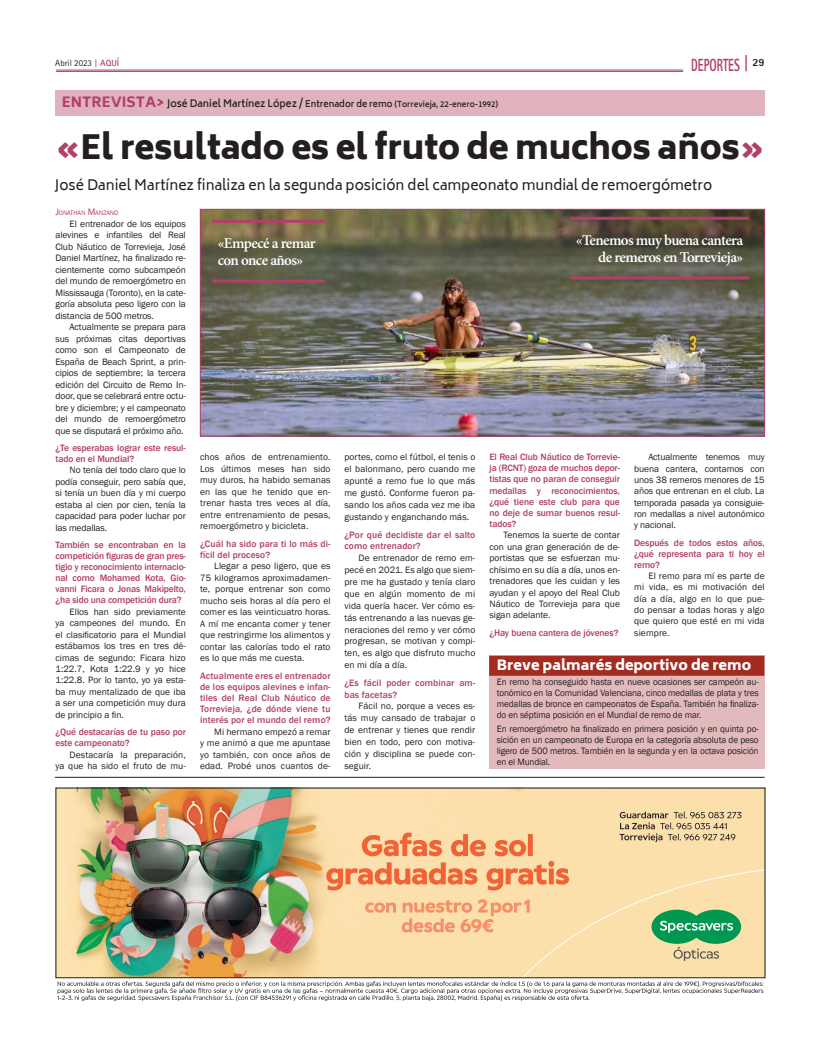
<style>
.page{position:relative;width:820px;height:1049px;background:#fff}
.page>*{position:absolute;margin:0;border:0;box-sizing:border-box;transform-origin:0 0}
.t1{font:900 33px "Biryani";letter-spacing:-.01em;color:#231f20}
.t2{font:800 17.6px "Rotis Sans Serif Std";color:#b23f6a;scale:.64 1}
.t3{font:600 15px/17px "Minion Pro";letter-spacing:-.04em;color:#fff}
.t4{font:14px "Biryani";color:#231f20}
.t5{font:900 14px "Biryani";color:#fff}
.t6{font:9.5px/11.5px "Franklin Gothic";color:#231f20;text-align:justify}
.t7{font:500 9.5px/11.1px "Franklin Gothic";letter-spacing:-.01em;color:#b23f6a;text-align:justify}
.t8{font:9.5px/11px "Franklin Gothic";color:#231f20;text-align:justify;scale:.96 1}
.t9{font:500 9.5px/11.6px "Franklin Gothic";letter-spacing:.01em;color:#b23f6a}
.t10{font:9px "Rotis Sans Serif Std";color:#231f20}
.t11{font:600 8px "Biryani";color:#231f20}
.t12{font:6.7px "Franklin Gothic";letter-spacing:-.015em;color:#b23f6a}
.s1{font-family:"Rotis Serif Std";font-weight:700;color:#b23f6a}
.s2{font-weight:700;color:#b23f6a}
.s3{font-size:18.2px}
.s4{font-weight:800;font-size:14px;color:#b23f6a}
.s5{font-size:10px}
.s6{font-size:9px}
.s7{color:#b23f6a}
.s8{font-size:9.5px}
</style>
<div class="page">
<img style="left:202px;top:211px;width:560px;height:224px">
<div style="left:200px;top:209px;width:564px;height:228px;border:1px solid #b23f6a"></div>
<hr style="left:212px;top:220px;width:112px;height:3px;background:#b23f6a">
<hr style="left:212px;top:279px;width:112px;height:3px;background:#b23f6a">
<hr style="left:570px;top:217px;width:178px;height:3px;background:#b23f6a">
<hr style="left:570px;top:276px;width:178px;height:3px;background:#b23f6a">
<hr style="left:56px;top:70px;width:626px;height:1px;background:#b23f6a">
<hr style="left:56px;top:71px;width:626px;height:1px;background:#b23f6a">
<hr style="left:55px;top:777px;width:709px;height:1px;background:#231f20">
<div style="left:55px;top:90px;width:709px;height:26px;background:#dfb2bd"></div>
<div style="left:489px;top:656px;width:275px;height:113px;background:#e3babc"></div>
<div style="left:489px;top:656px;width:275px;height:20px;background:#a32b20"></div>
<img style="left:58px;top:790px;width:704px;height:186px">
<div style="left:464px;top:866px;width:300px;height:113px;background:#fbe0ab"></div>
<svg style="left:365px;top:899px;width:164px;height:33px;background:#f9c898"></svg>
<svg style="left:326px;top:832px;width:242px;height:58px;background:#f8b887"></svg>
<div style="left:690px;top:910px;width:50px;height:34px;background:#009850;border-radius:50%"></div>
<div style="left:651px;top:910px;width:51px;height:34px;background:#009850;border-radius:50%"></div>
<svg style="left:660px;top:921px;width:72px;height:12px"></svg>
<svg style="left:673px;top:947px;width:45px;height:14px"></svg>
<svg style="left:619px;top:811px;width:122px;height:31px;background:#d3bc91"></svg>
<div style="left:56px;top:788px;width:708px;height:190px;border:1px solid #231f20"></div>
<svg style="left:57px;top:981px;width:707px;height:21px"></svg>
<p class="t10" style="left:55px;top:58px;width:65px">Abril 2023 <span class="s1">|</span> <span class="s2">AQUÍ</span></p>
<h2 class="t2" style="left:691px;top:54px;width:116px">DEPORTES <span class="s3">|</span> <sup>29</sup></h2>
<p class="t11" style="left:62px;top:100px;width:438px"><span class="s4">ENTREVISTA&gt;</span> <span class="s5">José Daniel Martínez López /</span> <span class="s6">Entrenador de remo</span> (Torrevieja, 22-enero-1992)</p>
<h1 class="t1" style="left:56px;top:128px;width:710px"><span class="s7">«</span>El resultado es el fruto de muchos años<span class="s7">»</span></h1>
<h3 class="t4" style="left:55px;top:177px;width:658px">José Daniel Martínez finaliza en la segunda posición del campeonato mundial de remoergómetro</h3>
<p class="t12" style="left:55px;top:209px;width:64px"><span class="s8">J</span>ONATHAN <span class="s8">M</span>ANZANO</p>
<p class="t6" style="left:55px;top:218px;width:132px;text-indent:14px">El entrenador de los equipos alevines e infantiles del Real Club Náutico de Torrevieja, José Daniel Martínez, ha finalizado re&shy;cientemente como subcampeón del mundo de remoergómetro en Mississauga (Toronto), en la cate&shy;goría absoluta peso ligero con la distancia de 500 metros.</p>
<p class="t6" style="left:55px;top:321px;width:132px;text-indent:14px">Actualmente se prepara para sus próximas citas deportivas como son el Campeonato de España de Beach Sprint, a prin&shy;cipios de septiembre; la tercera edición del Circuito de Remo In&shy;door, que se celebrará entre octu&shy;bre y diciembre; y el campeonato del mundo de remoergómetro que se disputará el próximo año.</p>
<p class="t7" style="left:55px;top:442px;width:132px">¿Te esperabas lograr este resul&shy;tado en el Mundial?</p>
<p class="t6" style="left:55px;top:465px;width:132px;text-indent:14px">No tenía del todo claro que lo podía conseguir, pero sabía que, si tenía un buen día y mi cuerpo estaba al cien por cien, tenía la capacidad para poder luchar por las medallas.</p>
<p class="t7" style="left:55px;top:539px;width:132px">También se encontraban en la competición figuras de gran pres&shy;tigio y reconocimiento internacio&shy;nal como Mohamed Kota, Gio&shy;vanni Ficara o Jonas Makipelto, ¿ha sido una competición dura?</p>
<p class="t6" style="left:55px;top:606px;width:132px;text-indent:14px">Ellos han sido previamente ya campeones del mundo. En el clasificatorio para el Mundial estábamos los tres en tres dé&shy;cimas de segundo: Ficara hizo 1:22.7, Kota 1:22.9 y yo hice 1:22.8. Por lo tanto, yo ya esta&shy;ba muy mentalizado de que iba a ser una competición muy dura de principio a fin.</p>
<p class="t7" style="left:55px;top:726px;width:132px">¿Qué destacarías de tu paso por este campeonato?</p>
<p class="t6" style="left:55px;top:749px;width:132px;text-align:right">Destacaría la preparación,<br>ya que ha sido el fruto de mu-</p>
<h3 class="t3" style="left:218px;top:236px;width:99px">«Empecé a remar con once años»</h3>
<h3 class="t3" style="left:575px;top:233px;width:169px;text-align:right">«Tenemos muy buena cantera de remeros en Torrevieja»</h3>
<p class="t6" style="left:200px;top:451px;width:132px">chos años de entrenamiento.<br>Los últimos meses han sido muy duros, ha habido semanas en las que he tenido que en&shy;trenar hasta tres veces al día, entre entrenamiento de pesas, remoergómetro y bicicleta.</p>
<p class="t9" style="left:200px;top:538px;width:132px;line-height:11.1px">¿Cuál ha sido para ti lo más di&shy;fícil del proceso?</p>
<p class="t6" style="left:200px;top:560px;width:132px;text-indent:14px">Llegar a peso ligero, que es 75 kilogramos aproximadamen&shy;te, porque entrenar son como mucho seis horas al día pero el comer es las veinticuatro horas.<br>A mí me encanta comer y tener que restringirme los alimentos y contar las calorías todo el rato es lo que más me cuesta.</p>
<p class="t7" style="left:200px;top:670px;width:132px">Actualmente eres el entrenador de los equipos alevines e infan&shy;tiles del Real Club Náutico de Torrevieja, ¿de dónde viene tu interés por el mundo del remo?</p>
<p class="t6" style="left:200px;top:726px;width:132px;text-indent:14px">Mi hermano empezó a remar y me animó a que me apuntase yo también, con once años de edad. Probé unos cuantos de-</p>
<p class="t6" style="left:344px;top:451px;width:132px;line-height:11.9px">portes, como el fútbol, el tenis o el balonmano, pero cuando me apunté a remo fue lo que más me gustó. Conforme fueron pa&shy;sando los años cada vez me iba gustando y enganchando más.</p>
<p class="t9" style="left:344px;top:529px;width:132px">¿Por qué decidiste dar el salto como entrenador?</p>
<p class="t6" style="left:344px;top:552px;width:132px;line-height:11.9px;text-indent:14px">De entrenador de remo em&shy;pecé en 2021. Es algo que siem&shy;pre me ha gustado y tenía claro que en algún momento de mi vida quería hacer. Ver cómo es&shy;tás entrenando a las nuevas ge&shy;neraciones del remo y ver cómo progresan, se motivan y compi&shy;ten, es algo que disfruto mucho en mi día a día.</p>
<p class="t9" style="left:344px;top:677px;width:132px">¿Es fácil poder combinar am&shy;bas facetas?</p>
<p class="t6" style="left:344px;top:700px;width:132px;line-height:11.9px;text-indent:14px">Fácil no, porque a veces es&shy;tás muy cansado de trabajar o de entrenar y tienes que rendir bien en todo, pero con motiva&shy;ción y disciplina se puede con&shy;seguir.</p>
<p class="t7" style="left:489px;top:452px;width:132px">El Real Club Náutico de Torrevie&shy;ja (RCNT) goza de muchos depor&shy;tistas que no paran de conseguir medallas y reconocimientos, ¿qué tiene este club para que no deje de sumar buenos resul&shy;tados?</p>
<p class="t6" style="left:489px;top:530px;width:132px;text-indent:14px">Tenemos la suerte de contar con una gran generación de de&shy;portistas que se esfuerzan mu&shy;chísimo en su día a día, unos en&shy;trenadores que les cuidan y les ayudan y el apoyo del Real Club Náutico de Torrevieja para que sigan adelante.</p>
<p class="t7" style="left:489px;top:627px;width:130px">¿Hay buena cantera de jóvenes?</p>
<p class="t6" style="left:634px;top:452px;width:132px;text-indent:14px">Actualmente tenemos muy buena cantera, contamos con unos 38 remeros menores de 15 años que entrenan en el club. La temporada pasada ya consiguie&shy;ron medallas a nivel autonómico y nacional.</p>
<p class="t7" style="left:634px;top:537px;width:132px">Después de todos estos años, ¿qué representa para ti hoy el remo?</p>
<p class="t6" style="left:634px;top:570px;width:132px;text-indent:14px">El remo para mí es parte de mi vida, es mi motivación del día a día, algo en lo que pue&shy;do pensar a todas horas y algo que quiero que esté en mi vida siempre.</p>
<h3 class="t5" style="left:496px;top:657px;width:256px">Breve palmarés deportivo de remo</h3>
<p class="t8" style="left:496px;top:676px;width:274px">En remo ha conseguido hasta en nueve ocasiones ser campeón au&shy;tonómico en la Comunidad Valenciana, cinco medallas de plata y tres medallas de bronce en campeonatos de España. También ha finaliza&shy;do en séptima posición en el Mundial de remo de mar.</p>
<p class="t8" style="left:496px;top:723px;width:274px">En remoergómetro ha finalizado en primera posición y en quinta po&shy;sición en un campeonato de Europa en la categoría absoluta de peso ligero de 500 metros. También en la segunda y en la octava posición en el Mundial.</p>
</div>
